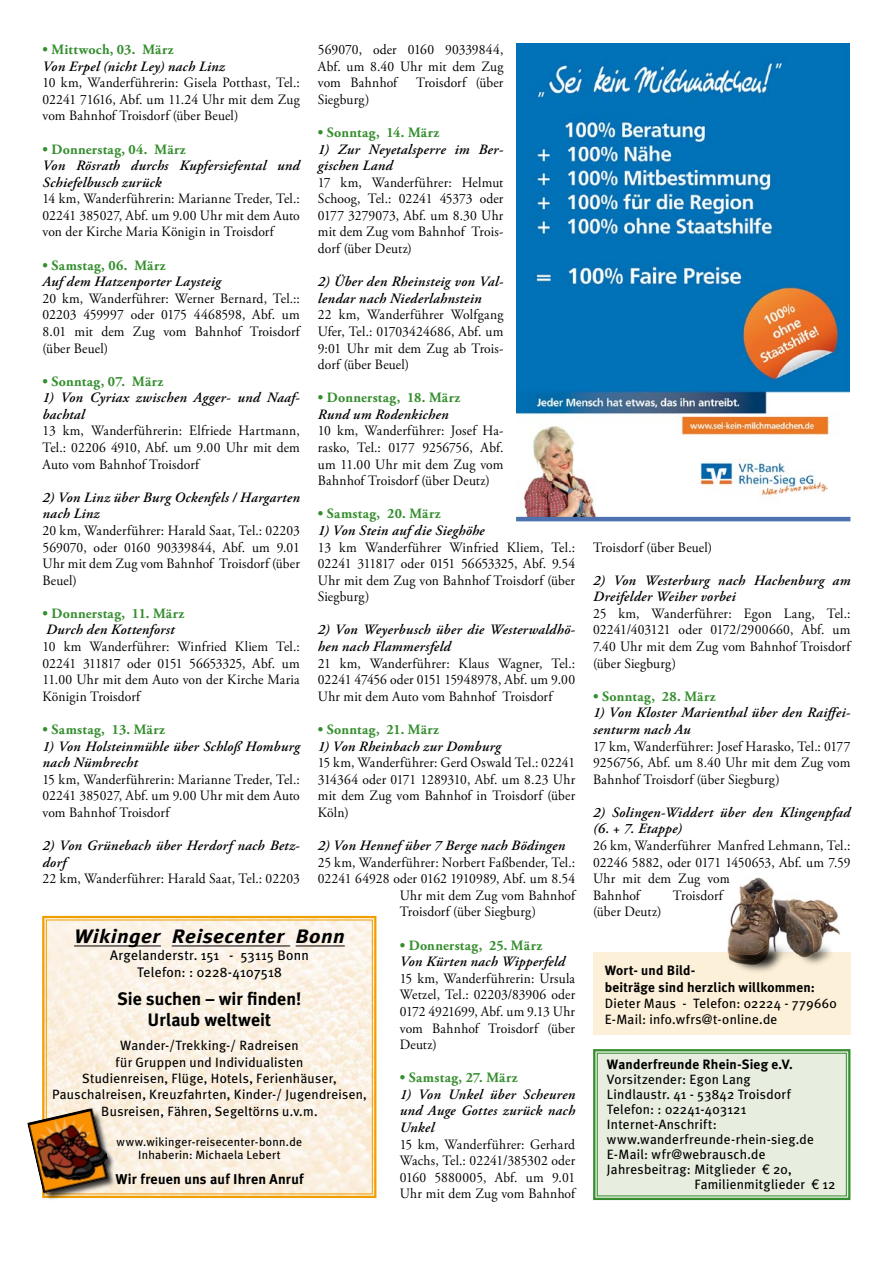
<style>
.page{position:relative;width:893px;height:1263px;background:#fff}
.page>*{position:absolute;margin:0;border:0;box-sizing:border-box;transform-origin:0 0}
.t1{font:italic 700 19.5px "Meta Plus";letter-spacing:.02em;color:#000;scale:1.1 1}
.t2{font:700 18px/21.6px "Meta Plus";color:#000;text-align:center}
.t3{font:14.25px/16.6px "Adobe Garamond Pro";letter-spacing:.01em;color:#000;text-align:justify;scale:.95 1}
.t4{font:italic 600 14.25px/16.6px "Adobe Garamond Pro";letter-spacing:.02em;color:#000}
.t5{font:700 14.25px "Adobe Garamond Pro";letter-spacing:.025em;color:#358e2e}
.t6{font:700 14.25px "Meta Plus";letter-spacing:.01em;color:#000}
.t7{font:13.95px/17.1px "Meta Plus";letter-spacing:.015em;color:#000;text-align:center}
.t8{font:13.5px/16.5px "Meta Plus";letter-spacing:.02em;color:#000;text-align:center}
.t9{font:700 13.5px/16.2px "Meta Plus";letter-spacing:.015em;color:#000}
.t10{font:12px/13.5px "Meta Plus";letter-spacing:.025em;color:#000;text-align:center}
.s1{font-family:"Helvetica Neue"}
</style>
<div class="page">
<svg style="left:593px;top:1049px;width:258px;height:152px;background:#dde8d5"></svg>
<div style="left:597px;top:1053px;width:250px;height:143px;border:1px solid #358e2e"></div>
<svg style="left:42px;top:915px;width:335px;height:283px;background:#faeedb"></svg>
<div style="left:46px;top:920px;width:327px;height:274px;border:1px solid #f09e00"></div>
<hr style="left:74px;top:946px;width:87px;height:1px;background:#000">
<hr style="left:172px;top:946px;width:118px;height:1px;background:#000">
<hr style="left:296px;top:946px;width:49px;height:1px;background:#000">
<div style="left:29px;top:1110px;width:88px;height:91px;background:#000;opacity:.75"></div>
<img style="left:27px;top:1106px;width:86px;height:89px">
<div style="left:593px;top:953px;width:257px;height:82px;background:#fcf0d8"></div>
<div style="left:728px;top:942px;width:107px;height:32px;background:#000;opacity:.91"></div>
<img style="left:728px;top:878px;width:113px;height:86px">
<img style="left:516px;top:44px;width:333px;height:473px">
<hr style="left:516px;top:517px;width:334px;height:4px;background:#4d72af">
<p class="t5" style="left:43px;top:41px;width:132px">• Mittwoch, 03. März</p>
<p class="t4" style="left:43px;top:58px;width:184px">Von Erpel (nicht Ley) nach Linz</p>
<p class="t3" style="left:43px;top:75px;width:272px">10 km, Wanderführerin: Gisela Potthast, Tel.:<br>02241 71616, Abf. um 11.24 Uhr mit dem Zug vom Bahnhof Troisdorf (über Beuel)</p>
<p class="t5" style="left:43px;top:141px;width:145px">• Donnerstag, 04. März</p>
<p class="t4" style="left:43px;top:158px;width:259px">Von Rösrath durchs Kupfersiefental und<br>Schiefelbusch zurück</p>
<p class="t3" style="left:43px;top:191px;width:272px">14 km, Wanderführerin: Marianne Treder, Tel.:<br>02241 385027, Abf. um 9.00 Uhr mit dem Auto von der Kirche Maria Königin in Troisdorf</p>
<p class="t5" style="left:43px;top:257px;width:124px">• Samstag, 06. März</p>
<p class="t4" style="left:43px;top:274px;width:180px">Auf dem Hatzenporter Laysteig</p>
<p class="t3" style="left:43px;top:290px;width:272px">20 km, Wanderführer: Werner Bernard, Tel.::<br>02203 459997 oder 0175 4468598, Abf. um 8.01 mit dem Zug vom Bahnhof Troisdorf (über Beuel)</p>
<p class="t5" style="left:43px;top:373px;width:122px">• Sonntag, 07. März</p>
<p class="t4" style="left:43px;top:390px;width:259px">1) Von Cyriax zwischen Agger- und Naaf&shy;bachtal</p>
<p class="t3" style="left:43px;top:423px;width:272px">13 km, Wanderführerin: Elfriede Hartmann, Tel.: 02206 4910, Abf. um 9.00 Uhr mit dem Auto vom Bahnhof Troisdorf</p>
<p class="t4" style="left:43px;top:489px;width:259px">2) Von Linz über Burg Ockenfels / Hargarten nach Linz</p>
<p class="t3" style="left:43px;top:523px;width:272px">20 km, Wanderführer: Harald Saat, Tel.: 02203<br>569070, oder 0160 90339844, Abf. um 9.01<br>Uhr mit dem Zug vom Bahnhof Troisdorf (über Beuel)</p>
<p class="t5" style="left:43px;top:605px;width:143px">• Donnerstag, 11. März</p>
<p class="t4" style="left:46px;top:622px;width:130px">Durch den Kottenforst</p>
<p class="t3" style="left:43px;top:639px;width:272px">10 km Wanderführer: Winfried Kliem Tel.:<br>02241 311817 oder 0151 56653325, Abf. um 11.00 Uhr mit dem Auto von der Kirche Maria Königin Troisdorf</p>
<p class="t5" style="left:43px;top:721px;width:124px">• Samstag, 13. März</p>
<p class="t4" style="left:43px;top:738px;width:259px">1) Von Holsteinmühle über Schloß Homburg nach Nümbrecht</p>
<p class="t3" style="left:43px;top:771px;width:272px">15 km, Wanderführerin: Marianne Treder, Tel.:<br>02241 385027, Abf. um 9.00 Uhr mit dem Auto vom Bahnhof Troisdorf</p>
<p class="t4" style="left:43px;top:838px;width:259px">2) Von Grünebach über Herdorf nach Betz&shy;dorf</p>
<p class="t3" style="left:43px;top:871px;width:272px">22 km, Wanderführer: Harald Saat, Tel.: 02203</p>
<p class="t3" style="left:318px;top:42px;width:197px">569070, oder 0160 90339844, Abf. um 8.40 Uhr mit dem Zug vom Bahnhof</p>
<p class="t3" style="left:416px;top:75px;width:93px">Troisdorf (über</p>
<p class="t3" style="left:318px;top:91px;width:56px">Siegburg)</p>
<p class="t5" style="left:318px;top:124px;width:123px">• Sonntag, 14. März</p>
<p class="t4" style="left:318px;top:141px;width:187px">1) Zur Neyetalsperre im Ber&shy;gischen Land</p>
<p class="t3" style="left:318px;top:174px;width:197px">17 km, Wanderführer: Helmut Schoog, Tel.: 02241 45373 oder 0177 3279073, Abf. um 8.30 Uhr mit dem Zug vom Bahnhof Trois&shy;dorf (über Deutz)</p>
<p class="t4" style="left:318px;top:274px;width:187px">2) Über den Rheinsteig von Val&shy;lendar nach Niederlahnstein</p>
<p class="t3" style="left:318px;top:307px;width:197px">22 km, Wanderführer Wolfgang Ufer, Tel.: 01703424686, Abf. um 9:01 Uhr mit dem Zug ab Trois&shy;dorf (über Beuel)</p>
<p class="t5" style="left:318px;top:389px;width:144px">• Donnerstag, 18. März</p>
<p class="t4" style="left:318px;top:407px;width:132px">Rund um Rodenkichen</p>
<p class="t3" style="left:318px;top:423px;width:197px">10 km, Wanderführer: Josef Ha&shy;rasko, Tel.: 0177 9256756, Abf. um 11.00 Uhr mit dem Zug vom Bahnhof Troisdorf (über Deutz)</p>
<p class="t5" style="left:318px;top:506px;width:124px">• Samstag, 20. März</p>
<p class="t4" style="left:318px;top:523px;width:168px">1) Von Stein auf die Sieghöhe</p>
<p class="t3" style="left:318px;top:539px;width:272px">13 km Wanderführer Winfried Kliem, Tel.:<br>02241 311817 oder 0151 56653325, Abf. 9.54<br>Uhr mit dem Zug von Bahnhof Troisdorf (über Siegburg)</p>
<p class="t4" style="left:318px;top:622px;width:259px">2) Von Weyerbusch über die Westerwaldhö&shy;hen nach Flammersfeld</p>
<p class="t3" style="left:318px;top:655px;width:272px">21 km, Wanderführer: Klaus Wagner, Tel.:<br>02241 47456 oder 0151 15948978, Abf. um 9.00<br>Uhr mit dem Auto vom Bahnhof Troisdorf</p>
<p class="t5" style="left:318px;top:721px;width:123px">• Sonntag, 21. März</p>
<p class="t4" style="left:318px;top:738px;width:184px">1) Von Rheinbach zur Domburg</p>
<p class="t3" style="left:318px;top:755px;width:272px">15 km, Wanderführer: Gerd Oswald Tel.: 02241<br>314364 oder 0171 1289310, Abf. um 8.23 Uhr mit dem Zug vom Bahnhof in Troisdorf (über Köln)</p>
<p class="t4" style="left:318px;top:838px;width:249px">2) Von Hennef über 7 Berge nach Bödingen</p>
<p class="t3" style="left:318px;top:854px;width:272px">25 km, Wanderführer: Norbert Faßbender, Tel.:</p>
<p class="t3" style="left:318px;top:871px;width:272px">02241 64928 oder 0162 1910989, Abf. um 8.54</p>
<p class="t3" style="left:400px;top:887px;width:186px">Uhr mit dem Zug vom Bahnhof</p>
<p class="t3" style="left:400px;top:904px;width:145px">Troisdorf (über Siegburg)</p>
<p class="t5" style="left:400px;top:937px;width:144px">• Donnerstag, 25. März</p>
<p class="t4" style="left:400px;top:954px;width:167px">Von Kürten nach Wipperfeld</p>
<p class="t3" style="left:400px;top:970px;width:186px">15 km, Wanderführerin: Ursula Wetzel, Tel.: 02203/83906 oder 0172 4921699, Abf. um 9.13 Uhr vom Bahnhof Troisdorf (über Deutz)</p>
<p class="t5" style="left:400px;top:1069px;width:119px">• Samstag, 27. März</p>
<p class="t4" style="left:400px;top:1086px;width:177px;text-align:justify">1) Von Unkel über Scheuren und Auge Gottes zurück nach Unkel</p>
<p class="t3" style="left:400px;top:1136px;width:186px">15 km, Wanderführer: Gerhard Wachs, Tel.: 02241/385302 oder 0160 5880005, Abf. um 9.01<br>Uhr mit dem Zug vom Bahnhof</p>
<h1 class="t1" style="left:74px;top:925px;width:247px">Wikinger Reisecenter Bonn</h1>
<p class="t7" style="left:110px;top:946px;width:200px">Argelanderstr. 151 - 53115 Bonn<br>Telefon: : 0228-4107518</p>
<p class="t2" style="left:117px;top:988px;width:186px">Sie suchen – wir finden!<br>Urlaub weltweit</p>
<p class="t8" style="left:52px;top:1037px;width:316px">Wander-/Trekking-/ Radreisen<br>für Gruppen und Individualisten<br>Studienreisen, Flüge, Hotels, Ferienhäuser, Pauschalreisen, Kreuzfahrten, Kinder-/ Jugendreisen, Busreisen, Fähren, Segeltörns u.v.m.</p>
<p class="t10" style="left:117px;top:1135px;width:187px">www.wikinger-reisecenter-bonn.de<br>Inhaberin: Michaela Lebert</p>
<p class="t6" style="left:115px;top:1170px;width:189px">Wir freuen uns auf Ihren Anruf</p>
<p class="t3" style="left:593px;top:539px;width:127px">Troisdorf (über Beuel)</p>
<p class="t4" style="left:593px;top:572px;width:259px">2) Von Westerburg nach Hachenburg am<br>Dreifelder Weiher vorbei</p>
<p class="t3" style="left:593px;top:605px;width:272px">25 km, Wanderführer: Egon Lang, Tel.:<br>02241/403121 oder 0172/2900660, Abf. um 7.40 Uhr mit dem Zug vom Bahnhof Troisdorf (über Siegburg)</p>
<p class="t5" style="left:593px;top:688px;width:124px">• Sonntag, 28. März</p>
<p class="t4" style="left:593px;top:705px;width:259px">1) Von Kloster Marienthal über den Raiffei&shy;senturm nach Au</p>
<p class="t3" style="left:593px;top:738px;width:272px">17 km, Wanderführer: Josef Harasko, Tel.: 0177<br>9256756, Abf. um 8.40 Uhr mit dem Zug vom Bahnhof Troisdorf (über Siegburg)</p>
<p class="t4" style="left:593px;top:805px;width:259px">2) Solingen-Widdert über den Klingenpfad (6. + 7. Etappe)</p>
<p class="t3" style="left:593px;top:838px;width:272px;text-align:left">26 km, Wanderführer Manfred Lehmann, Tel.:<br>02246 5882, oder 0171 1450653, Abf. um 7.59<br>Uhr mit dem Zug vom<br>Bahnhof</p>
<p class="t3" style="left:673px;top:887px;width:54px">Troisdorf</p>
<p class="t3" style="left:593px;top:904px;width:73px">(über Deutz)</p>
<p class="t9" style="left:605px;top:962px;width:212px">Wort- und Bild-<br>beiträge sind herzlich willkommen:</p>
<p class="t8" style="left:605px;top:995px;width:233px;text-align:left">Dieter Maus - Telefon: 02224 - 779660<br>E-Mail: info.wfrs@t-online.de</p>
<p class="t9" style="left:607px;top:1056px;width:187px">Wanderfreunde Rhein-Sieg e.V.</p>
<p class="t8" style="left:607px;top:1070px;width:145px">Vorsitzender: Egon Lang</p>
<p class="t8" style="left:607px;top:1085px;width:185px">Lindlaustr. 41 - 53842 Troisdorf</p>
<p class="t8" style="left:607px;top:1100px;width:141px">Telefon: : 02241-403121</p>
<p class="t8" style="left:607px;top:1115px;width:111px">Internet-Anschrift:</p>
<p class="t8" style="left:607px;top:1130px;width:209px">www.wanderfreunde-rhein-sieg.de</p>
<p class="t8" style="left:607px;top:1145px;width:160px">E-Mail: wfr@webrausch.de</p>
<p class="t8" style="left:607px;top:1160px;width:186px">Jahresbeitrag: Mitglieder <span class="s1">€</span> 20,</p>
<p class="t8" style="left:694px;top:1175px;width:143px">Familienmitglieder <span class="s1">€</span> 12</p>
</div>
